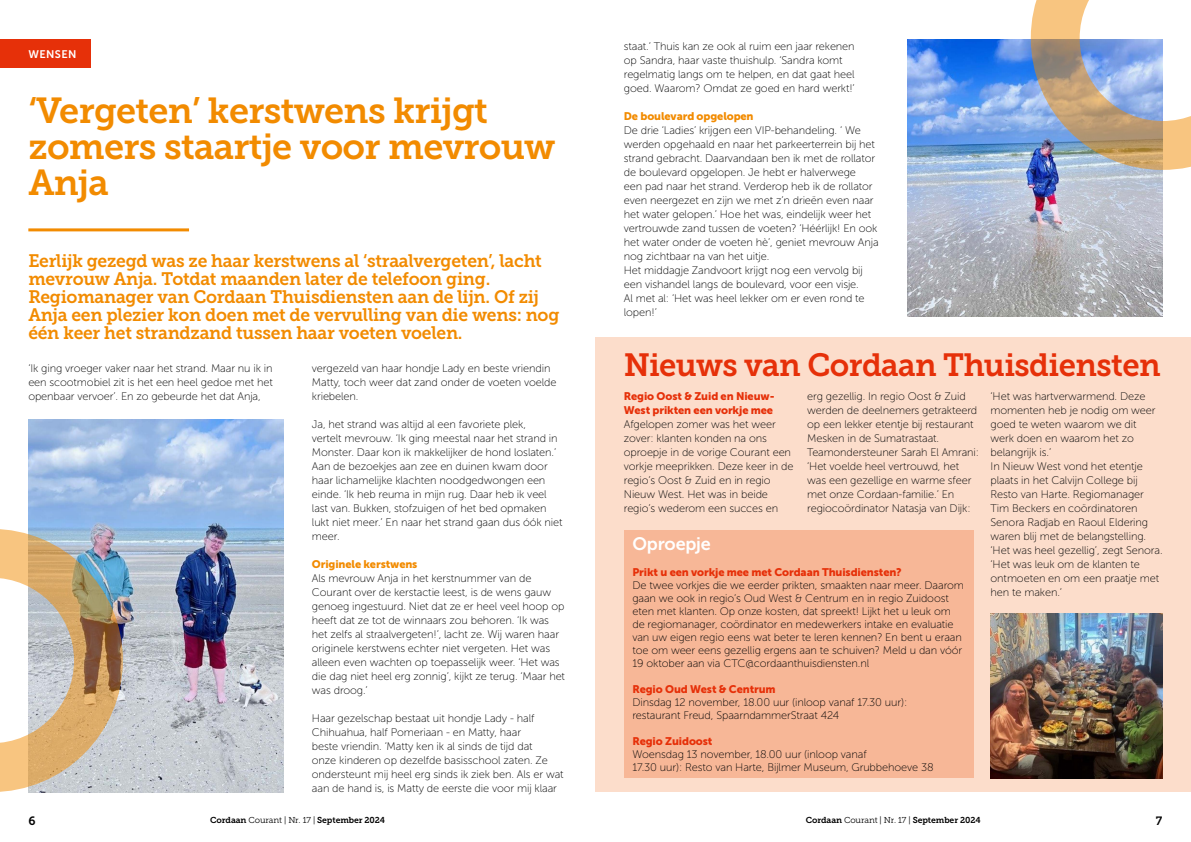
<style>
.page{position:relative;width:1191px;height:842px;background:#fff}
.page>*{position:absolute;margin:0;border:0;box-sizing:border-box;transform-origin:0 0}
.t1{font:36px/36px "Museo Slab 700";letter-spacing:-.02em;color:#f28b00}
.t2{font:32px "Museo Slab 700";letter-spacing:-.02em;color:#e63009}
.t3{font:18px/18px "Museo Slab 700";letter-spacing:-.015em;color:#f28b00}
.t4{font:18px "Museo Sans 700";letter-spacing:-.01em;color:#fff}
.t5{font:12px "Museo Slab 700";color:#000}
.t6{font:11px/14px "Museo Sans 100";letter-spacing:-.01em;color:#000}
.t7{font:11px/14px "Museo Sans 900";letter-spacing:-.01em;color:#e63009}
.t8{font:11px "Museo Sans 900";letter-spacing:-.01em;color:#f28b00}
.t9{font:11px "Museo Sans 700";letter-spacing:.04em;color:#fff}
.t10{font:8.6px "Museo Slab 700";letter-spacing:-.01em;color:#000}
.s1{font-family:"Museo Slab 300"}
</style>
<div class="page">
<div style="left:595px;top:337px;width:596px;height:455px;background:#fcddcb"></div>
<div style="left:0;top:40px;width:91px;height:28px;background:#e63009"></div>
<hr style="left:28px;top:228px;width:161px;height:3px;background:#f28b00">
<img style="left:29px;top:420px;width:254px;height:372px">
<svg style="left:0;top:529px;width:123px;height:263px;background:#cab9a1"></svg>
<img style="left:907px;top:40px;width:255px;height:276px">
<img style="left:1030px;top:0;width:161px;height:170px">
<div style="left:624px;top:530px;width:349px;height:248px;background:#f7b797"></div>
<img style="left:990px;top:613px;width:172px;height:165px">
<p class="t9" style="left:28px;top:48px;width:50px">WENSEN</p>
<h1 class="t1" style="left:28px;top:93px;width:528px">‘Vergeten’ kerstwens krijgt zomers staartje voor mevrouw<br>Anja</h1>
<p class="t3" style="left:28px;top:252px;width:532px">Eerlijk gezegd was ze haar kerstwens al ‘straalvergeten’, lacht mevrouw Anja. Totdat maanden later de telefoon ging.<br>Regiomanager van Cordaan Thuisdiensten aan de lijn. Of zij Anja een plezier kon doen met de vervulling van die wens: nog één keer het strandzand tussen haar voeten voelen.</p>
<p class="t6" style="left:28px;top:361px;width:246px;text-align:justify">‘Ik ging vroeger vaker naar het strand. Maar nu ik in een scootmobiel zit is het een heel gedoe met het openbaar vervoer’. En zo gebeurde het dat Anja,</p>
<p class="t6" style="left:312px;top:361px;width:246px">vergezeld van haar hondje Lady en beste vriendin<br>Matty, toch weer dat zand onder de voeten voelde kriebelen.</p>
<p class="t6" style="left:312px;top:417px;width:252px">Ja, het strand was altijd al een favoriete plek,<br>vertelt mevrouw. ‘Ik ging meestal naar het strand in Monster. Daar kon ik makkelijker de hond loslaten.’ Aan de bezoekjes aan zee en duinen kwam door haar lichamelijke klachten noodgedwongen een einde. ‘Ik heb reuma in mijn rug. Daar heb ik veel last van. Bukken, stofzuigen of het bed opmaken lukt niet meer.’ En naar het strand gaan dus óók niet meer.</p>
<p class="t8" style="left:312px;top:558px;width:107px">Originele kerstwens</p>
<p class="t6" style="left:312px;top:571px;width:255px">Als mevrouw Anja in het kerstnummer van de Courant over de kerstactie leest, is de wens gauw genoeg ingestuurd. Niet dat ze er heel veel hoop op heeft dat ze tot de winnaars zou behoren. ‘Ik was het zelfs al straalvergeten!’, lacht ze. Wij waren haar originele kerstwens echter niet vergeten. Het was alleen even wachten op toepasselijk weer. ‘Het was die dag niet heel erg zonnig’, kijkt ze terug. ‘Maar het was droog.’</p>
<p class="t6" style="left:312px;top:711px;width:253px">Haar gezelschap bestaat uit hondje Lady - half Chihuahua, half Pomeriaan - en Matty, haar<br>beste vriendin. ‘Matty ken ik al sinds de tijd dat<br>onze kinderen op dezelfde basisschool zaten. Ze ondersteunt mij heel erg sinds ik ziek ben. Als er wat aan de hand is, is Matty de eerste die voor mij klaar</p>
<p class="t6" style="left:624px;top:39px;width:232px">staat.’ Thuis kan ze ook al ruim een jaar rekenen op Sandra, haar vaste thuishulp. ‘Sandra komt regelmatig langs om te helpen, en dat gaat heel goed. Waarom? Omdat ze goed en hard werkt!’</p>
<p class="t8" style="left:624px;top:110px;width:131px">De boulevard opgelopen</p>
<p class="t6" style="left:624px;top:123px;width:256px">De drie ‘Ladies’ krijgen een VIP-behandeling. ‘ We werden opgehaald en naar het parkeerterrein bij het strand gebracht. Daarvandaan ben ik met de rollator de boulevard opgelopen. Je hebt er halverwege<br>een pad naar het strand. Verderop heb ik de rollator even neergezet en zijn we met z’n drieën even naar het water gelopen.’ Hoe het was, eindelijk weer het vertrouwde zand tussen de voeten? ‘Héérlijk! En ook het water onder de voeten hè’, geniet mevrouw Anja nog zichtbaar na van het uitje.<br>Het middagje Zandvoort krijgt nog een vervolg bij een vishandel langs de boulevard, voor een visje.<br>Al met al: ‘Het was heel lekker om er even rond te lopen!’</p>
<h2 class="t2" style="left:624px;top:346px;width:538px">Nieuws van Cordaan Thuisdiensten</h2>
<p class="t7" style="left:624px;top:389px;width:152px">Regio Oost &amp; Zuid en Nieuw-<br>West prikten een vorkje mee</p>
<p class="t6" style="left:624px;top:417px;width:171px">Afgelopen zomer was het weer zover: klanten konden na ons oproepje in de vorige Courant een vorkje meeprikken. Deze keer in de regio’s Oost &amp; Zuid en in regio<br>Nieuw West. Het was in beide regio’s wederom een succes en</p>
<p class="t6" style="left:807px;top:389px;width:173px">erg gezellig. In regio Oost &amp; Zuid werden de deelnemers getrakteerd op een lekker etentje bij restaurant Mesken in de Sumatrastaat.<br>Teamondersteuner Sarah El Amrani: ‘Het voelde heel vertrouwd, het was een gezellige en warme sfeer met onze Cordaan-familie.’ En regiocoördinator Natasja van Dijk:</p>
<p class="t6" style="left:990px;top:389px;width:173px">‘Het was hartverwarmend. Deze momenten heb je nodig om weer goed te weten waarom we dit werk doen en waarom het zo belangrijk is.’<br>In Nieuw West vond het etentje plaats in het Calvijn College bij<br>Resto van Harte. Regiomanager<br>Tim Beckers en coördinatoren<br>Senora Radjab en Raoul Eldering waren blij met de belangstelling. ‘Het was heel gezellig’, zegt Senora. ‘Het was leuk om de klanten te ontmoeten en om een praatje met hen te maken.’</p>
<h3 class="t4" style="left:632px;top:534px;width:80px">Oproepje</h3>
<p class="t7" style="left:632px;top:565px;width:271px">Prikt u een vorkje mee met Cordaan Thuisdiensten?</p>
<p class="t6" style="left:632px;top:579px;width:333px;line-height:13px">De twee vorkjes die we eerder prikten, smaakten naar meer. Daarom gaan we ook in regio’s Oud West &amp; Centrum en in regio Zuidoost eten met klanten. Op onze kosten, dat spreekt! Lijkt het u leuk om de regiomanager, coördinator en medewerkers intake en evaluatie van uw eigen regio eens wat beter te leren kennen? En bent u eraan toe om weer eens gezellig ergens aan te schuiven? Meld u dan vóór 19 oktober aan via CTC@cordaanthuisdiensten.nl</p>
<p class="t7" style="left:632px;top:682px;width:145px">Regio Oud West &amp; Centrum</p>
<p class="t6" style="left:632px;top:696px;width:276px;line-height:13px">Dinsdag 12 november, 18.00 uur (inloop vanaf 17.30 uur): restaurant Freud, SpaarndammerStraat 424</p>
<p class="t7" style="left:632px;top:734px;width:82px">Regio Zuidoost</p>
<p class="t6" style="left:632px;top:748px;width:303px;line-height:13px">Woensdag 13 november, 18.00 uur (inloop vanaf<br>17.30 uur): Resto van Harte, Bijlmer Museum, Grubbehoeve 38</p>
<p class="t5" style="left:29px;top:814px;width:9px">6</p>
<p class="t10" style="left:210px;top:815px;width:176px">Cordaan <span class="s1">Courant | Nr. 17 |</span> September 2024</p>
<p class="t10" style="left:805px;top:815px;width:176px">Cordaan <span class="s1">Courant | Nr. 17 |</span> September 2024</p>
<p class="t5" style="left:1156px;top:814px;width:8px">7</p>
</div>
